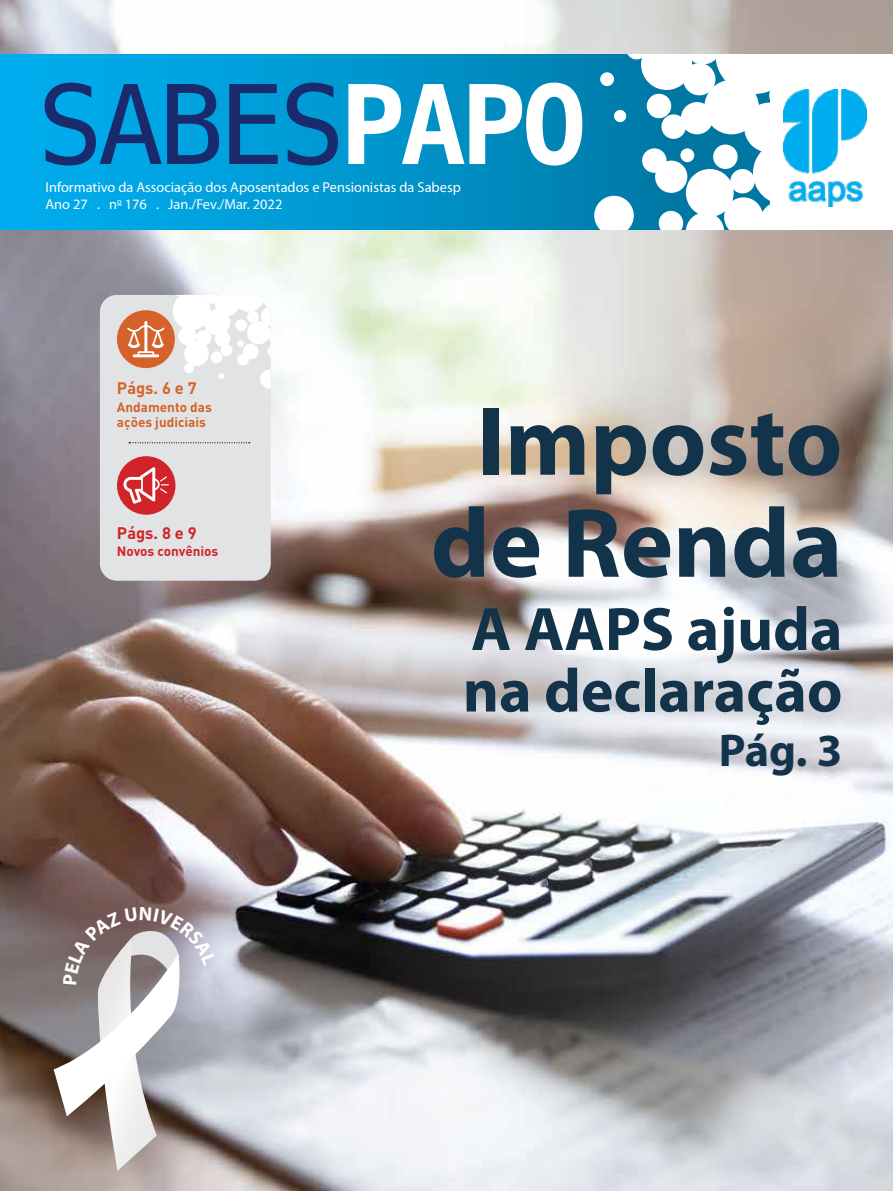
<style>
.page{position:relative;width:893px;height:1191px;background:#fff}
.page>*{position:absolute;margin:0;border:0;box-sizing:border-box;transform-origin:0 0}
.t1{font:109.65px "Menlo";letter-spacing:-.05em;color:#192b6c}
.t2{font:700 99px/102px "Myriad Pro";color:#12334a;text-align:center}
.t3{font:700 61.65px/61.5px "Myriad Pro";color:#12334a}
.t4{font:700 46.2px "Myriad Pro";color:#12334a}
.t5{font:700 16.5px "DIN";color:#d5622a}
.t6{font:700 16.5px "DIN";color:#d2232a}
.t7{font:14.4px/17.2px "Myriad Pro";color:#fff}
.t8{font:700 13.5px/15px "DIN";color:#d5622a}
.t9{font:700 13.5px "DIN";color:#d2232a}
.s1{font-weight:700;color:#fff}
</style>
<div class="page">
<img style="left:0;top:0;width:893px;height:1191px">
<div style="left:0;top:54px;width:775px;height:176px;background:linear-gradient(to right,#00b0f3,#05759f)"></div>
<div style="left:771px;top:54px;width:122px;height:176px;background:#fff"></div>
<div style="left:704px;top:80px;width:55px;height:54px;background:#fff;border-radius:50%"></div>
<div style="left:681px;top:102px;width:32px;height:32px;background:#fff;border-radius:50%"></div>
<div style="left:655px;top:161px;width:32px;height:32px;background:#fff;border-radius:50%"></div>
<div style="left:686px;top:169px;width:48px;height:48px;background:#fff;border-radius:50%"></div>
<div style="left:661px;top:114px;width:25px;height:25px;background:#fff;border-radius:50%"></div>
<div style="left:647px;top:94px;width:24px;height:24px;background:#fff;border-radius:50%"></div>
<div style="left:642px;top:148px;width:25px;height:25px;background:#fff;border-radius:50%"></div>
<div style="left:713px;top:144px;width:25px;height:25px;background:#fff;border-radius:50%"></div>
<div style="left:614px;top:110px;width:12px;height:12px;background:#fff;border-radius:50%"></div>
<svg style="left:594px;top:196px;width:40px;height:34px"></svg>
<div style="left:730px;top:169px;width:25px;height:24px;background:#fff;border-radius:50%"></div>
<div style="left:744px;top:103px;width:50px;height:50px;background:#fff;border-radius:50%"></div>
<div style="left:753px;top:141px;width:63px;height:64px;background:#fff;border-radius:50%"></div>
<div style="left:769px;top:83px;width:26px;height:25px;background:#fff;border-radius:50%"></div>
<div style="left:680px;top:148px;width:14px;height:14px;background:#fff;border-radius:50%"></div>
<div style="left:600px;top:72px;width:14px;height:14px;background:#fff;border-radius:50%"></div>
<svg style="left:659px;top:180px;width:112px;height:50px"></svg>
<svg style="left:626px;top:54px;width:223px;height:41px"></svg>
<img style="left:783px;top:90px;width:84px;height:117px">
<div style="left:100px;top:295px;width:171px;height:286px;background:#e2e3e4;border-radius:17px"></div>
<div style="left:184px;top:341px;width:25px;height:25px;background:#fff;border-radius:50%"></div>
<div style="left:243px;top:343px;width:16px;height:16px;background:#fff;border-radius:50%"></div>
<div style="left:211px;top:351px;width:11px;height:12px;background:#fff;border-radius:50%"></div>
<div style="left:184px;top:363px;width:10px;height:10px;background:#fff;border-radius:50%"></div>
<div style="left:237px;top:354px;width:12px;height:11px;background:#fff;border-radius:50%"></div>
<svg style="left:218px;top:373px;width:6px;height:6px"></svg>
<svg style="left:260px;top:369px;width:11px;height:20px"></svg>
<svg style="left:129px;top:442px;width:121px;height:1px"></svg>
<div style="left:117px;top:456px;width:58px;height:59px;background:#d2232a;border-radius:50%"></div>
<svg style="left:123px;top:467px;width:45px;height:37px"></svg>
<div style="left:117px;top:310px;width:58px;height:58px;background:#d5622a;border-radius:50%"></div>
<svg style="left:127px;top:295px;width:144px;height:62px"></svg>
<svg style="left:54px;top:907px;width:163px;height:263px"></svg>
<h1 class="t1" style="left:37px;top:50px;width:552px">SABES<span class="s1">PAPO</span></h1>
<p class="t7" style="left:46px;top:178px;width:417px">Informativo da Associação dos Aposentados e Pensionistas da Sabesp<br>Ano 27 . n<sup>o</sup> 176 . Jan./Fev./Mar. 2022</p>
<p class="t5" style="left:117px;top:378px;width:81px">Págs. 6 e 7</p>
<p class="t8" style="left:117px;top:399px;width:96px">Andamento das ações judiciais</p>
<p class="t6" style="left:117px;top:522px;width:81px">Págs. 8 e 9</p>
<p class="t9" style="left:117px;top:542px;width:103px">Novos convênios</p>
<h2 class="t2" style="left:431px;top:392px;width:413px">Imposto de Renda</h2>
<h3 class="t3" style="left:463px;top:599px;width:381px">A AAPS ajuda na declaração</h3>
<h3 class="t4" style="left:719px;top:724px;width:125px">Pág. 3</h3>
</div>
